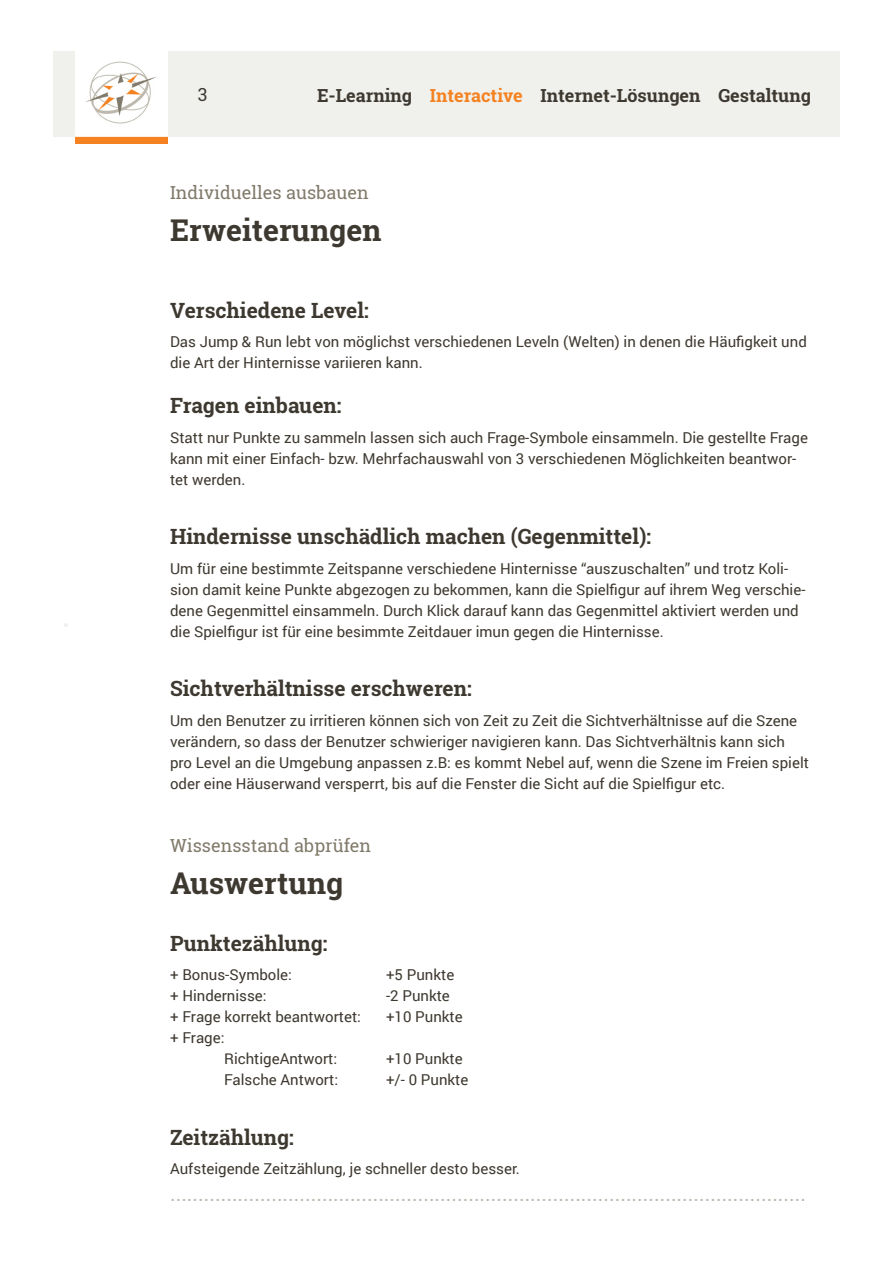
<style>
.page{position:relative;width:893px;height:1263px;background:#fff}
.page>*{position:absolute;margin:0;border:0;box-sizing:border-box;transform-origin:0 0}
.t1{font:700 30px "Roboto Slab";color:#3e3930}
.t2{font:700 21px "Roboto Slab";color:#3e3930}
.fliesstext{font:21px "Roboto";color:#bcb8ad}
.t3{font:700 18px "Roboto Slab";color:#3e3930}
.subline{font:18px "Roboto Slab";color:#817a6b}
.t4{font:18px "Roboto Slab";color:#3e3930}
.fliesstext-2{font:15px/21px "Roboto";color:#3e3930}
.s1{color:#f58220}
</style>
<div class="page">
<div style="left:53px;top:52px;width:787px;height:85px;background:#f0f0ed"></div>
<img style="left:75px;top:52px;width:93px;height:91px">
<svg style="left:64px;top:623px;width:4px;height:4px"></svg>
<p class="t4" style="left:198px;top:82px;width:11px">3</p>
<p class="t3" style="left:317px;top:83px;width:495px">E-Learning <span class="s1">Interactive</span> Internet-Lösungen Gestaltung</p>
<p class="subline" style="left:170px;top:180px;width:200px">Individuelles ausbauen</p>
<p class="t1" style="left:170px;top:209px;width:213px">Erweiterungen</p>
<p class="t2" style="left:170px;top:296px;width:200px">Verschiedene Level:</p>
<p class="fliesstext-2" style="left:170px;top:331px;width:638px">Das Jump &amp; Run lebt von möglichst verschiedenen Leveln (Welten) in denen die Häufigkeit und die Art der Hinternisse variieren kann.</p>
<p class="t2" style="left:170px;top:391px;width:173px">Fragen einbauen:</p>
<p class="fliesstext-2" style="left:170px;top:426px;width:639px">Statt nur Punkte zu sammeln lassen sich auch Frage-Symbole einsammeln. Die gestellte Frage kann mit einer Einfach- bzw. Mehrfachauswahl von 3 verschiedenen Möglichkeiten beantwor&shy;tet werden.</p>
<p class="t2" style="left:170px;top:522px;width:483px">Hindernisse unschädlich machen (Gegenmittel):</p>
<p class="fliesstext-2" style="left:170px;top:557px;width:637px">Um für eine bestimmte Zeitspanne verschiedene Hinternisse “auszuschalten” und trotz Koli&shy;sion damit keine Punkte abgezogen zu bekommen, kann die Spielfigur auf ihrem Weg verschie&shy;dene Gegenmittel einsammeln. Durch Klick darauf kann das Gegenmittel aktiviert werden und die Spielfigur ist für eine besimmte Zeitdauer imun gegen die Hinternisse.</p>
<p class="t2" style="left:170px;top:674px;width:303px">Sichtverhältnisse erschweren:</p>
<p class="fliesstext-2" style="left:170px;top:709px;width:640px">Um den Benutzer zu irritieren können sich von Zeit zu Zeit die Sichtverhältnisse auf die Szene verändern, so dass der Benutzer schwieriger navigieren kann. Das Sichtverhältnis kann sich pro Level an die Umgebung anpassen z.B: es kommt Nebel auf, wenn die Szene im Freien spielt oder eine Häuserwand versperrt, bis auf die Fenster die Sicht auf die Spielfigur etc.</p>
<p class="subline" style="left:170px;top:833px;width:203px">Wissensstand abprüfen</p>
<p class="t1" style="left:170px;top:862px;width:175px">Auswertung</p>
<p class="t2" style="left:170px;top:928px;width:159px">Punktezählung:</p>
<p class="fliesstext-2" style="left:170px;top:963px;width:123px">+ Bonus-Symbole:</p>
<p class="fliesstext-2" style="left:386px;top:963px;width:70px">+5 Punkte</p>
<p class="fliesstext-2" style="left:170px;top:984px;width:98px">+ Hindernisse:</p>
<p class="fliesstext-2" style="left:386px;top:984px;width:65px">-2 Punkte</p>
<p class="fliesstext-2" style="left:170px;top:1005px;width:192px">+ Frage korrekt beantwortet:</p>
<p class="fliesstext-2" style="left:386px;top:1005px;width:78px">+10 Punkte</p>
<p class="fliesstext-2" style="left:170px;top:1026px;width:56px">+ Frage:</p>
<p class="fliesstext-2" style="left:224px;top:1047px;width:115px">RichtigeAntwort:</p>
<p class="fliesstext-2" style="left:386px;top:1047px;width:78px">+10 Punkte</p>
<p class="fliesstext-2" style="left:224px;top:1068px;width:116px">Falsche Antwort:</p>
<p class="fliesstext-2" style="left:386px;top:1068px;width:84px">+/- 0 Punkte</p>
<p class="t2" style="left:170px;top:1122px;width:125px">Zeitzählung:</p>
<p class="fliesstext-2" style="left:170px;top:1158px;width:351px">Aufsteigende Zeitzählung, je schneller desto besser.</p>
<p class="fliesstext" style="left:170px;top:1179px;width:637px">.................................................................................................................</p>
</div>
